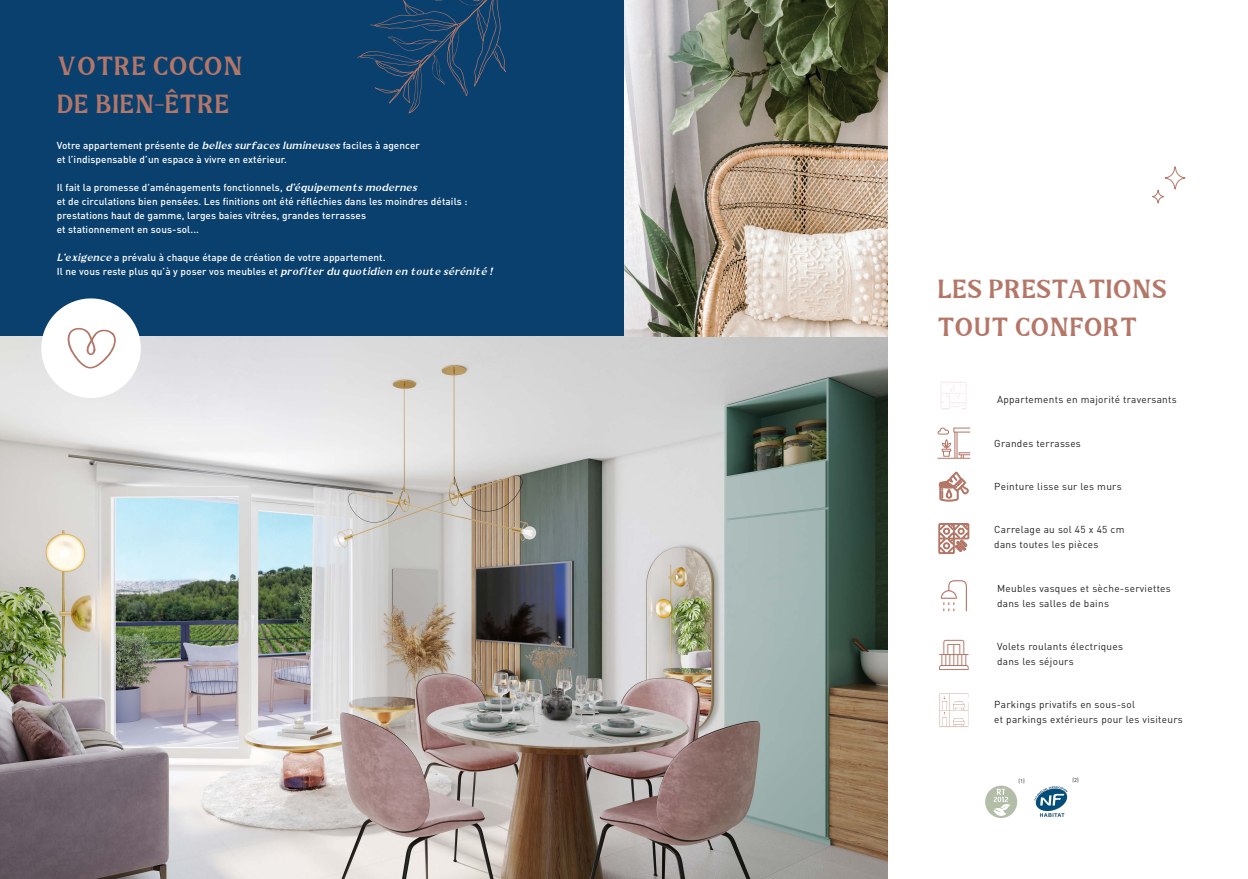
<style>
.page{position:relative;width:1248px;height:879px;background:#fff}
.page>*{position:absolute;margin:0;border:0;box-sizing:border-box;transform-origin:0 0}
.t1{font:600 25px/38px "Teresa";color:#b47667}
.t2{font:500 10px/14px "DIN Pro";letter-spacing:.01em;color:#fff}
.t3{font:10px/15px "DIN Pro";letter-spacing:.03em;color:#231f20}
.t4{font:5.6px "DIN Pro";color:#231f20}
.s1{font-family:"Teresa";font-weight:600;font-style:italic}
</style>
<div class="page">
<div style="left:0;top:0;width:624px;height:421px;background:#09406e"></div>
<svg style="left:357px;top:0;width:149px;height:113px"></svg>
<img style="left:0;top:336px;width:887px;height:543px">
<svg style="left:36px;top:298px;width:110px;height:105px;background:#d8dde3"></svg>
<svg style="left:1152px;top:166px;width:33px;height:38px"></svg>
<svg style="left:940px;top:580px;width:27px;height:32px"></svg>
<svg style="left:938px;top:523px;width:30px;height:30px"></svg>
<svg style="left:939px;top:693px;width:29px;height:34px"></svg>
<svg style="left:939px;top:472px;width:29px;height:29px"></svg>
<svg style="left:939px;top:639px;width:30px;height:31px"></svg>
<svg style="left:937px;top:427px;width:33px;height:32px"></svg>
<svg style="left:941px;top:382px;width:25px;height:27px"></svg>
<div style="left:985px;top:785px;width:32px;height:33px;background:#b3bda8;border-radius:50%"></div>
<svg style="left:991px;top:789px;width:21px;height:29px"></svg>
<img style="left:624px;top:0;width:263px;height:336px">
<img style="left:1034px;top:786px;width:34px;height:31px">
<p class="t1" style="left:57px;top:46px;width:188px">VOTRE COCON<br>DE BIEN-ÊTRE</p>
<p class="t2" style="left:57px;top:138px;width:364px">Votre appartement présente de <span class="s1">bellessurfaceslumineuses</span>faciles à agencer et l’indispensable d’un espace à vivre en extérieur.</p>
<p class="t2" style="left:57px;top:180px;width:412px">Il fait la promesse d’aménagements fonctionnels, <span class="s1">d’équipementsmodernes<br></span>et de circulations bien pensées. Les finitions ont été réfléchies dans les moindres détails : prestations haut de gamme, larges baies vitrées, grandes terrasses<br>et stationnement en sous-sol...</p>
<p class="t2" style="left:57px;top:250px;width:440px"><span class="s1">L’exigence</span>a prévalu à chaque étape de création de votre appartement.<br>Il ne vous reste plus qu’à y poser vos meubles et <span class="s1">profiterdu quotidien en toute sérénité !</span></p>
<p class="t1" style="left:937px;top:268px;width:231px">LES PRESTATIONS</p>
<p class="t1" style="left:937px;top:306px;width:201px">TOUT CONFORT</p>
<p class="t3" style="left:996px;top:392px;width:181px">Appartements en majorité traversants</p>
<p class="t3" style="left:994px;top:435px;width:88px">Grandes terrasses</p>
<p class="t3" style="left:994px;top:478px;width:129px">Peinture lisse sur les murs</p>
<p class="t3" style="left:994px;top:522px;width:132px">Carrelage au sol 45 x 45 cm dans toutes les pièces</p>
<p class="t3" style="left:996px;top:580px;width:175px">Meubles vasques et sèche-serviettes dans les salles de bains</p>
<p class="t3" style="left:996px;top:638px;width:127px">Volets roulants électriques dans les séjours</p>
<p class="t3" style="left:994px;top:697px;width:190px">Parkings privatifs en sous-sol<br>et parkings extérieurs pour les visiteurs</p>
<p class="t4" style="left:1018px;top:776px;width:8px">(1)</p>
<p class="t4" style="left:1072px;top:776px;width:8px">(2)</p>
</div>
